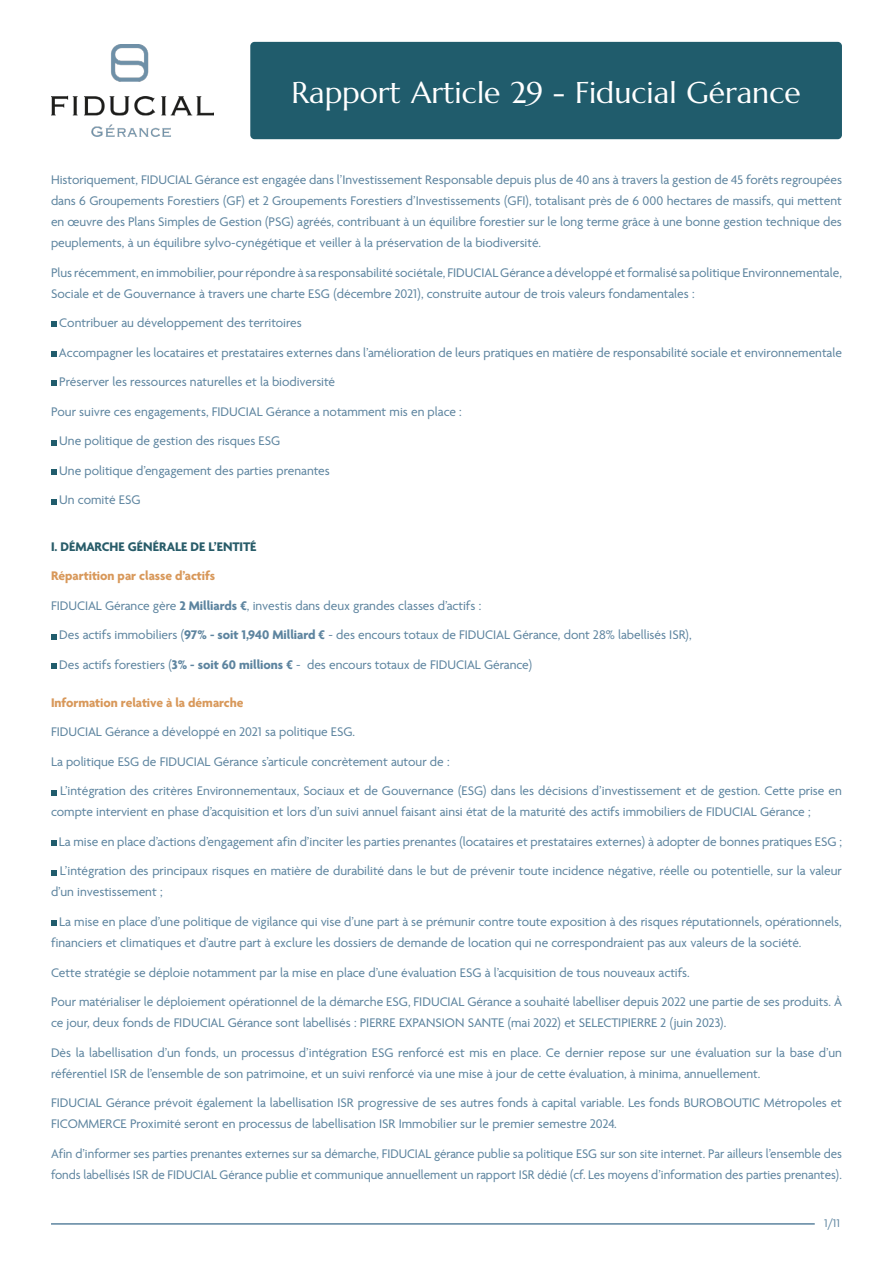
<style>
.page{position:relative;width:893px;height:1263px;background:#fff}
.page>*{position:absolute;margin:0;border:0;box-sizing:border-box;transform-origin:0 0}
.t1{font:30px "Marcellus";color:#fff}
.t2{font:13.5px/29.5px "Agenda One";color:#5d849f}
.t3{font:700 13.5px "Agenda One";color:#d8985a}
.t4{font:700 13.5px "Agenda One";color:#285c69}
.t5{font:12px "Agenda One";color:#5d849f}
.s1{font-weight:700}
</style>
<div class="page">
<hr style="left:51px;top:1223px;width:764px;height:2px;background:#5d849f">
<svg style="left:51px;top:322px;width:5px;height:5px"></svg>
<svg style="left:51px;top:351px;width:5px;height:6px"></svg>
<svg style="left:51px;top:381px;width:5px;height:5px"></svg>
<svg style="left:51px;top:440px;width:5px;height:5px"></svg>
<svg style="left:51px;top:469px;width:5px;height:6px"></svg>
<svg style="left:51px;top:499px;width:5px;height:5px"></svg>
<svg style="left:51px;top:634px;width:5px;height:5px"></svg>
<svg style="left:51px;top:663px;width:5px;height:6px"></svg>
<svg style="left:51px;top:790px;width:5px;height:5px"></svg>
<svg style="left:51px;top:840px;width:5px;height:6px"></svg>
<svg style="left:51px;top:870px;width:5px;height:5px"></svg>
<svg style="left:51px;top:920px;width:5px;height:6px"></svg>
<img style="left:51px;top:45px;width:162px;height:91px">
<div style="left:250px;top:42px;width:592px;height:97px;background:#205c6c;border-radius:4px"></div>
<h1 class="t1" style="left:291px;top:74px;width:511px">Rapport Article 29 - Fiducial Gérance</h1>
<p class="t2" style="left:51px;top:170px;width:792px;line-height:21px;text-align:justify">Historiquement, FIDUCIAL Gérance est engagée dans l’Investissement Responsable depuis plus de 40 ans à travers la gestion de 45 forêts regroupées dans 6 Groupements Forestiers (GF) et 2 Groupements Forestiers d’Investissements (GFI), totalisant près de 6 000 hectares de massifs, qui mettent en œuvre des Plans Simples de Gestion (PSG) agréés, contribuant à un équilibre forestier sur le long terme grâce à une bonne gestion technique des peuplements, à un équilibre sylvo-cynégétique et veiller à la préservation de la biodiversité.</p>
<p class="t2" style="left:51px;top:262px;width:792px;line-height:21px">Plus récemment, en immobilier, pour répondre à sa responsabilité sociétale, FIDUCIAL Gérance a développé et formalisé sa politique Environnementale,<br>Sociale et de Gouvernance à travers une charte ESG (décembre 2021), construite autour de trois valeurs fondamentales :</p>
<p class="t2" style="left:59px;top:308px;width:244px">Contribuer au développement des territoires</p>
<p class="t2" style="left:59px;top:338px;width:784px">Accompagner les locataires et prestataires externes dans l’amélioration de leurs pratiques en matière de responsabilité sociale et environnementale</p>
<p class="t2" style="left:59px;top:367px;width:277px">Préserver les ressources naturelles et la biodiversité</p>
<p class="t2" style="left:51px;top:397px;width:412px">Pour suivre ces engagements, FIDUCIAL Gérance a notamment mis en place :</p>
<p class="t2" style="left:59px;top:426px;width:223px">Une politique de gestion des risques ESG</p>
<p class="t2" style="left:59px;top:456px;width:272px">Une politique d’engagement des parties prenantes</p>
<p class="t2" style="left:59px;top:485px;width:83px">Un comité ESG</p>
<p class="t4" style="left:51px;top:539px;width:207px">I. DÉMARCHE GÉNÉRALE DE L’ENTITÉ</p>
<p class="t3" style="left:51px;top:568px;width:166px">Répartition par classe d’actifs</p>
<p class="t2" style="left:51px;top:591px;width:432px">FIDUCIAL Gérance gère <span class="s1">2 Milliards €</span>, investis dans deux grandes classes d’actifs :</p>
<p class="t2" style="left:59px;top:620px;width:634px">Des actifs immobiliers (<span class="s1">97% - soit 1,940 Milliard €</span> - des encours totaux de FIDUCIAL Gérance, dont 28% labellisés ISR),</p>
<p class="t2" style="left:59px;top:650px;width:475px">Des actifs forestiers (<span class="s1">3% - soit 60 millions €</span> - des encours totaux de FIDUCIAL Gérance)</p>
<p class="t3" style="left:51px;top:695px;width:194px">Information relative à la démarche</p>
<p class="t2" style="left:51px;top:717px;width:306px">FIDUCIAL Gérance a développé en 2021 sa politique ESG.</p>
<p class="t2" style="left:51px;top:747px;width:400px">La politique ESG de FIDUCIAL Gérance s’articule concrètement autour de :</p>
<p class="t2" style="left:60px;top:776px;width:783px">L’intégration des critères Environnementaux, Sociaux et de Gouvernance (ESG) dans les décisions d’investissement et de gestion. Cette prise en</p>
<p class="t2" style="left:59px;top:797px;width:785px;text-indent:-8px">compte intervient en phase d’acquisition et lors d’un suivi annuel faisant ainsi état de la maturité des actifs immobiliers de FIDUCIAL Gérance ;<br>La mise en place d’actions d’engagement afin d’inciter les parties prenantes (locataires et prestataires externes) à adopter de bonnes pratiques ESG ;<br>L’intégration des principaux risques en matière de durabilité dans le but de prévenir toute incidence négative, réelle ou potentielle, sur la valeur</p>
<p class="t2" style="left:59px;top:877px;width:784px;text-indent:-8px">d’un investissement ;<br>La mise en place d’une politique de vigilance qui vise d’une part à se prémunir contre toute exposition à des risques réputationnels, opérationnels,</p>
<p class="t2" style="left:51px;top:928px;width:792px">financiers et climatiques et d’autre part à exclure les dossiers de demande de location qui ne correspondraient pas aux valeurs de la société.<br>Cette stratégie se déploie notamment par la mise en place d’une évaluation ESG à l’acquisition de tous nouveaux actifs.<br>Pour matérialiser le déploiement opérationnel de la démarche ESG, FIDUCIAL Gérance a souhaité labelliser depuis 2022 une partie de ses produits. À</p>
<p class="t2" style="left:51px;top:1008px;width:792px">ce jour, deux fonds de FIDUCIAL Gérance sont labellisés : PIERRE EXPANSION SANTE (mai 2022) et SELECTIPIERRE 2 (juin 2023).<br>Dès la labellisation d’un fonds, un processus d’intégration ESG renforcé est mis en place. Ce dernier repose sur une évaluation sur la base d’un</p>
<p class="t2" style="left:51px;top:1058px;width:792px">référentiel ISR de l’ensemble de son patrimoine, et un suivi renforcé via une mise à jour de cette évaluation, à minima, annuellement.<br>FIDUCIAL Gérance prévoit également la labellisation ISR progressive de ses autres fonds à capital variable. Les fonds BUROBOUTIC Métropoles et</p>
<p class="t2" style="left:51px;top:1109px;width:792px">FICOMMERCE Proximité seront en processus de labellisation ISR Immobilier sur le premier semestre 2024.<br>Afin d’informer ses parties prenantes externes sur sa démarche, FIDUCIAL gérance publie sa politique ESG sur son site internet. Par ailleurs l’ensemble des</p>
<p class="t2" style="left:51px;top:1159px;width:792px">fonds labellisés ISR de FIDUCIAL Gérance publie et communique annuellement un rapport ISR dédié (cf. Les moyens d’information des parties prenantes).</p>
<p class="t5" style="left:824px;top:1217px;width:18px">1/11</p>
</div>
